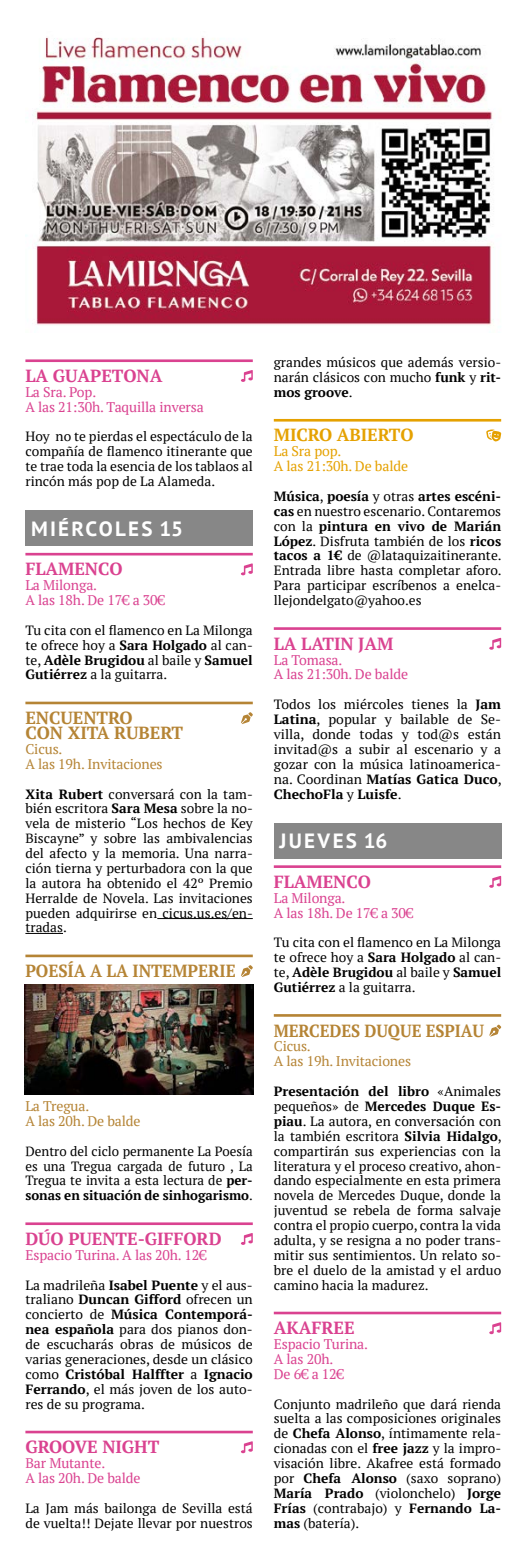
<style>
.page{position:relative;width:526px;height:1568px;background:#fff}
.page>*{position:absolute;margin:0;border:0;box-sizing:border-box;transform-origin:0 0}
.t1{font:700 20.65px "PT Sans";letter-spacing:.105em;color:#fff}
.t2{font:700 17.5px "PT Serif";letter-spacing:-.005em;color:#da4290}
.t3{font:700 17.5px/14.9px "PT Serif";letter-spacing:-.005em;color:#b58435}
.t4{font:700 17.5px "PT Serif";letter-spacing:-.005em;color:#b58435;scale:.95 1}
.t5{font:700 17.5px "PT Serif";letter-spacing:-.005em;color:#b58435;scale:.93 1}
.t6{font:700 17.5px "PT Serif";letter-spacing:-.005em;color:#e5a100}
.t7{font:14px/14.9px "PT Serif";letter-spacing:-.01em;color:#da4290}
.t8{font:14px/14.9px "PT Serif";letter-spacing:-.01em;color:#b58435}
.t9{font:14px/14.9px "PT Serif";letter-spacing:-.01em;color:#e5a100}
.t10{font:13.3px/14.9px "PT Serif";color:#000;text-align:justify}
.t11{font:13.3px/14.9px "PT Serif";color:#000;text-align:justify;scale:1.04 1}
.s1{font-weight:700}
</style>
<div class="page">
<hr style="left:25px;top:359px;width:228px;height:3px;background:#da4290">
<div style="left:25px;top:510px;width:228px;height:36px;background:#878787"></div>
<hr style="left:25px;top:553px;width:228px;height:2px;background:#da4290">
<hr style="left:25px;top:701px;width:228px;height:3px;background:#b58435">
<hr style="left:157px;top:918px;width:96px;height:1px;background:#000">
<hr style="left:25px;top:933px;width:38px;height:1px;background:#000">
<hr style="left:25px;top:954px;width:228px;height:3px;background:#b58435">
<hr style="left:25px;top:1222px;width:228px;height:3px;background:#da4290">
<hr style="left:25px;top:1430px;width:228px;height:3px;background:#da4290">
<svg style="left:241px;top:370px;width:12px;height:12px"></svg>
<svg style="left:241px;top:563px;width:12px;height:12px"></svg>
<svg style="left:241px;top:712px;width:12px;height:12px"></svg>
<svg style="left:241px;top:965px;width:12px;height:12px"></svg>
<svg style="left:241px;top:1233px;width:12px;height:12px"></svg>
<svg style="left:241px;top:1441px;width:12px;height:12px"></svg>
<hr style="left:274px;top:419px;width:227px;height:2px;background:#e5a100">
<hr style="left:274px;top:627px;width:227px;height:3px;background:#da4290">
<div style="left:274px;top:823px;width:227px;height:35px;background:#878787"></div>
<hr style="left:274px;top:865px;width:227px;height:3px;background:#da4290">
<hr style="left:274px;top:1014px;width:227px;height:2px;background:#b58435">
<hr style="left:274px;top:1311px;width:227px;height:3px;background:#da4290">
<svg style="left:486px;top:429px;width:15px;height:13px"></svg>
<svg style="left:489px;top:638px;width:12px;height:12px"></svg>
<svg style="left:489px;top:876px;width:12px;height:12px"></svg>
<svg style="left:489px;top:1024px;width:12px;height:12px"></svg>
<svg style="left:489px;top:1322px;width:12px;height:12px"></svg>
<img style="left:25px;top:984px;width:228px;height:111px">
<img style="left:25px;top:37px;width:469px;height:288px">
<h2 class="t2" style="left:25px;top:364px;width:139px">LA GUAPETONA</h2>
<p class="t7" style="left:25px;top:384px;width:180px">La Sra. Pop.<br>A las 21:30h. Taquilla inversa</p>
<p class="t10" style="left:25px;top:429px;width:229px">Hoy no te pierdas el espectáculo de la compañía de flamenco itinerante que te trae toda la esencia de los tablaos al rincón más pop de La Alameda.</p>
<h1 class="t1" style="left:31px;top:517px;width:153px">MIÉRCOLES 15</h1>
<h2 class="t2" style="left:25px;top:557px;width:99px">FLAMENCO</h2>
<p class="t7" style="left:25px;top:577px;width:141px">La Milonga.<br>A las 18h. De 17¤ a 30¤</p>
<p class="t10" style="left:25px;top:622px;width:229px">Tu cita con el flamenco en La Milonga te ofrece hoy a <span class="s1">Sara Holgado</span> al can&shy;te, <span class="s1">Adèle Brugidou</span> al baile y <span class="s1">Samuel Gutiérrez</span> a la guitarra.</p>
<h2 class="t3" style="left:25px;top:710px;width:159px">ENCUENTRO<br>CON XITA RUBERT</h2>
<p class="t8" style="left:25px;top:741px;width:139px">Cicus.<br>A las 19h. Invitaciones</p>
<p class="t10" style="left:25px;top:786px;width:229px"><span class="s1">Xita Rubert</span> conversará con la tam&shy;bién escritora <span class="s1">Sara Mesa</span> sobre la no&shy;vela de misterio “Los hechos de Key Biscayne” y sobre las ambivalencias del afecto y la memoria. Una narra&shy;ción tierna y perturbadora con la que la autora ha obtenido el 42º Premio Herralde de Novela. Las invitaciones pueden adquirirse en cicus.us.es/en&shy;tradas.</p>
<h2 class="t4" style="left:25px;top:959px;width:223px">POESÍA A LA INTEMPERIE</h2>
<p class="t8" style="left:25px;top:1098px;width:117px">La Tregua.<br>A las 20h. De balde</p>
<p class="t10" style="left:25px;top:1143px;width:229px">Dentro del ciclo permanente La Poesía es una Tregua cargada de futuro , La Tregua te invita a esta lectura de <span class="s1">per&shy;sonas en situación de sinhogarismo</span>.</p>
<h2 class="t2" style="left:25px;top:1227px;width:198px">DÚO PUENTE-GIFFORD</h2>
<p class="t7" style="left:25px;top:1247px;width:183px">Espacio Turina. A las 20h. 12¤</p>
<p class="t10" style="left:25px;top:1277px;width:229px">La madrileña <span class="s1">Isabel Puente</span> y el aus&shy;traliano <span class="s1">Duncan Gifford</span> ofrecen un concierto de <span class="s1">Música Contemporá&shy;nea española</span> para dos pianos don&shy;de escucharás obras de músicos de varias generaciones, desde un clásico como <span class="s1">Cristóbal Halffter</span> a <span class="s1">Ignacio Ferrando</span>, el más joven de los auto&shy;res de su programa.</p>
<h2 class="t2" style="left:25px;top:1435px;width:135px">GROOVE NIGHT</h2>
<p class="t7" style="left:25px;top:1455px;width:117px">Bar Mutante.<br>A las 20h. De balde</p>
<p class="t10" style="left:25px;top:1500px;width:229px">La Jam más bailonga de Sevilla está de vuelta!! Dejate llevar por nuestros</p>
<p class="t10" style="left:274px;top:355px;width:229px">grandes músicos que además versio&shy;narán clásicos con mucho <span class="s1">funk</span> y <span class="s1">rit&shy;mos groove</span>.</p>
<h2 class="t6" style="left:274px;top:423px;width:141px">MICRO ABIERTO</h2>
<p class="t9" style="left:274px;top:444px;width:136px">La Sra pop.<br>A las 21:30h. De balde</p>
<p class="t10" style="left:274px;top:488px;width:229px"><span class="s1">Música</span>, <span class="s1">poesía</span> y otras <span class="s1">artes escéni&shy;cas</span> en nuestro escenario. Contaremos con la <span class="s1">pintura en vivo de Marián López</span>. Disfruta también de los <span class="s1">ricos tacos a 1¤</span> de @lataquizaitinerante.<br>Entrada libre hasta completar aforo.<br>Para participar escríbenos a enelca&shy;llejondelgato@yahoo.es</p>
<h2 class="t2" style="left:274px;top:632px;width:121px">LA LATIN JAM</h2>
<p class="t7" style="left:274px;top:652px;width:136px">La Tomasa.<br>A las 21:30h. De balde</p>
<p class="t11" style="left:274px;top:697px;width:221px">Todos los miércoles tienes la <span class="s1">Jam Latina</span>, popular y bailable de Se&shy;villa, donde todas y tod@s están invitad@s a subir al escenario y a gozar con la música latinoamerica&shy;na. Coordinan <span class="s1">Matías Gatica Duco</span>, <span class="s1">ChechoFla</span> y <span class="s1">Luisfe</span>.</p>
<h1 class="t1" style="left:280px;top:830px;width:109px">JUEVES 16</h1>
<h2 class="t2" style="left:274px;top:870px;width:99px">FLAMENCO</h2>
<p class="t7" style="left:274px;top:890px;width:141px">La Milonga.<br>A las 18h. De 17¤ a 30¤</p>
<p class="t10" style="left:274px;top:935px;width:229px">Tu cita con el flamenco en La Milonga te ofrece hoy a <span class="s1">Sara Holgado</span> al can&shy;te, <span class="s1">Adèle Brugidou</span> al baile y <span class="s1">Samuel Gutiérrez</span> a la guitarra.</p>
<h2 class="t5" style="left:274px;top:1018px;width:228px">MERCEDES DUQUE ESPIAU</h2>
<p class="t8" style="left:274px;top:1039px;width:139px">Cicus.<br>A las 19h. Invitaciones</p>
<p class="t10" style="left:274px;top:1083px;width:229px"><span class="s1">Presentación del libro</span> «Animales pequeños» de <span class="s1">Mercedes Duque Es&shy;piau</span>. La autora, en conversación con la también escritora <span class="s1">Silvia Hidalgo</span>, compartirán sus experiencias con la literatura y el proceso creativo, ahon&shy;dando especialmente en esta primera novela de Mercedes Duque, donde la juventud se rebela de forma salvaje contra el propio cuerpo, contra la vida adulta, y se resigna a no poder trans&shy;mitir sus sentimientos. Un relato so&shy;bre el duelo de la amistad y el arduo camino hacia la madurez.</p>
<h2 class="t2" style="left:274px;top:1316px;width:82px">AKAFREE</h2>
<p class="t7" style="left:274px;top:1336px;width:96px">Espacio Turina.<br>A las 20h.<br>De 6¤ a 12¤</p>
<p class="t10" style="left:274px;top:1396px;width:229px">Conjunto madrileño que dará rienda suelta a las composiciones originales de <span class="s1">Chefa Alonso</span>, íntimamente rela&shy;cionadas con el <span class="s1">free jazz</span> y la impro&shy;visación libre. Akafree está formado por <span class="s1">Chefa Alonso</span> (saxo soprano)<br><span class="s1">María Prado</span> (violonchelo) <span class="s1">Jorge Frías</span> (contrabajo) y <span class="s1">Fernando La&shy;mas</span> (batería).</p>
</div>
